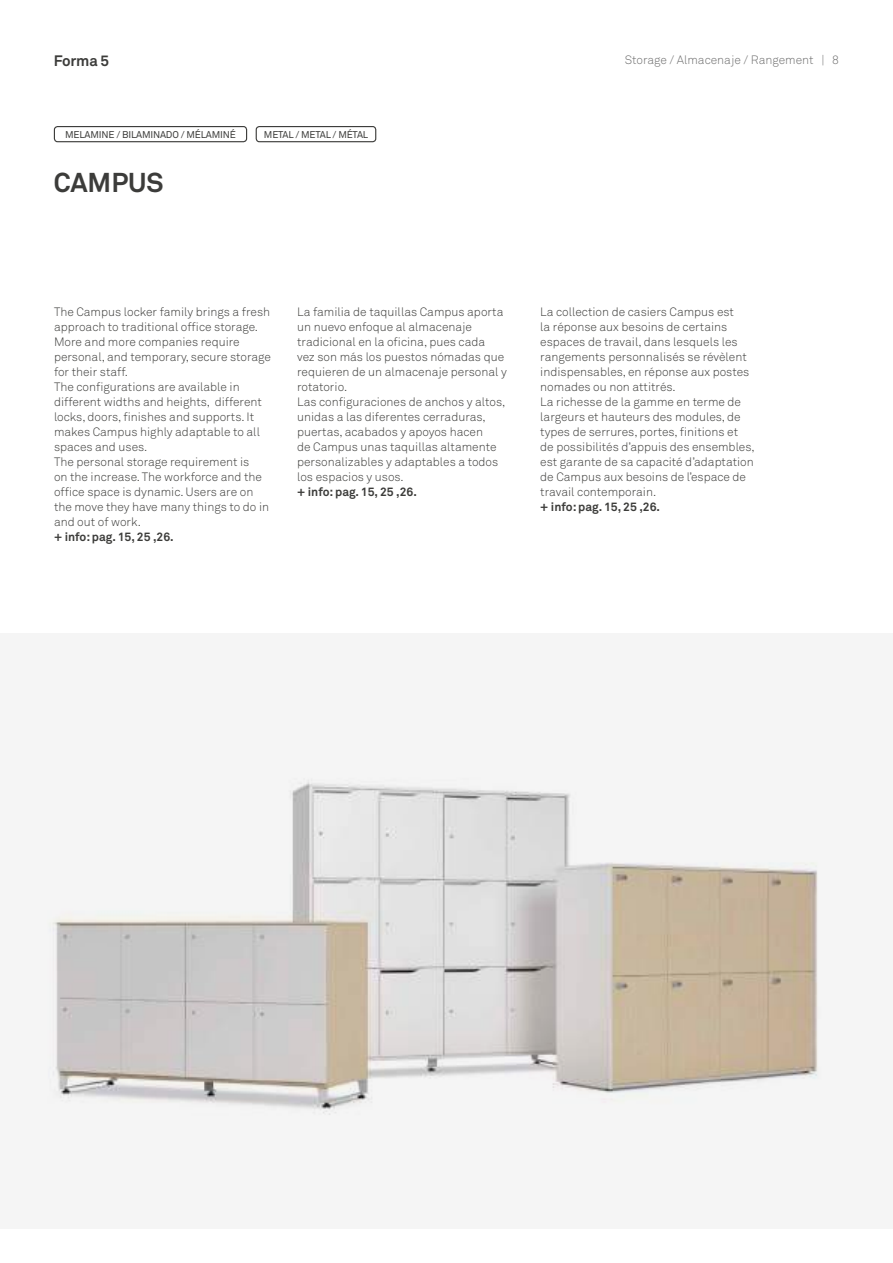
<style>
.page{position:relative;width:893px;height:1263px;background:#fff}
.page>*{position:absolute;margin:0;border:0;box-sizing:border-box;transform-origin:0 0}
.t1{font:700 27px "Akkurat";color:#3c3c3a}
.t2{font:700 15px "Akkurat";letter-spacing:-.02em;color:#3c3c3a}
.t3{font:300 12px/15px "Akkurat";color:#3c3c3a}
.t4{font:700 12px "Akkurat";color:#3c3c3a}
.t5{font:300 12px "Akkurat";color:#6e6e6e}
.t6{font:9.75px "Akkurat";letter-spacing:-.02em;color:#3c3c3a}
</style>
<div class="page">
<div style="left:256px;top:126px;width:120px;height:16px;border:1px solid #3c3c3a;border-radius:3px"></div>
<div style="left:54px;top:126px;width:193px;height:16px;border:1px solid #3c3c3a;border-radius:3px"></div>
<div style="left:0;top:634px;width:893px;height:595px;background:#f5f5f5"></div>
<img style="left:53px;top:782px;width:765px;height:333px">
<p class="t2" style="left:54px;top:51px;width:57px">Forma 5</p>
<p class="t6" style="left:65px;top:128px;width:172px">MELAMINE / BILAMINADO / MÉLAMINÉ</p>
<p class="t6" style="left:264px;top:128px;width:106px">METAL / METAL / MÉTAL</p>
<h1 class="t1" style="left:54px;top:165px;width:111px">CAMPUS</h1>
<p class="t5" style="left:625px;top:52px;width:216px">Storage / Almacenaje / Rangement | 8</p>
<p class="t3" style="left:54px;top:304px;width:218px">The Campus locker family brings a fresh approach to traditional office storage.<br>More and more companies require personal, and temporary, secure storage for their staff.<br>The configurations are available in different widths and heights, different locks, doors, finishes and supports. It makes Campus highly adaptable to all spaces and uses.<br>The personal storage requirement is<br>on the increase. The workforce and the office space is dynamic. Users are on the move they have many things to do in and out of work.</p>
<p class="t4" style="left:54px;top:529px;width:121px">+ info: pag. 15, 25 ,26.</p>
<p class="t3" style="left:297px;top:304px;width:211px">La familia de taquillas Campus aporta un nuevo enfoque al almacenaje tradicional en la oficina, pues cada<br>vez son más los puestos nómadas que requieren de un almacenaje personal y rotatorio.<br>Las configuraciones de anchos y altos, unidas a las diferentes cerraduras, puertas, acabados y apoyos hacen<br>de Campus unas taquillas altamente personalizables y adaptables a todos los espacios y usos.</p>
<p class="t4" style="left:297px;top:484px;width:121px">+ info: pag. 15, 25 ,26.</p>
<p class="t3" style="left:540px;top:304px;width:216px">La collection de casiers Campus est<br>la réponse aux besoins de certains espaces de travail, dans lesquels les rangements personnalisés se révèlent indispensables, en réponse aux postes nomades ou non attitrés.<br>La richesse de la gamme en terme de largeurs et hauteurs des modules, de types de serrures, portes, finitions et<br>de possibilités d’appuis des ensembles, est garante de sa capacité d’adaptation de Campus aux besoins de l’espace de travail contemporain.</p>
<p class="t4" style="left:540px;top:499px;width:121px">+ info: pag. 15, 25 ,26.</p>
</div>
